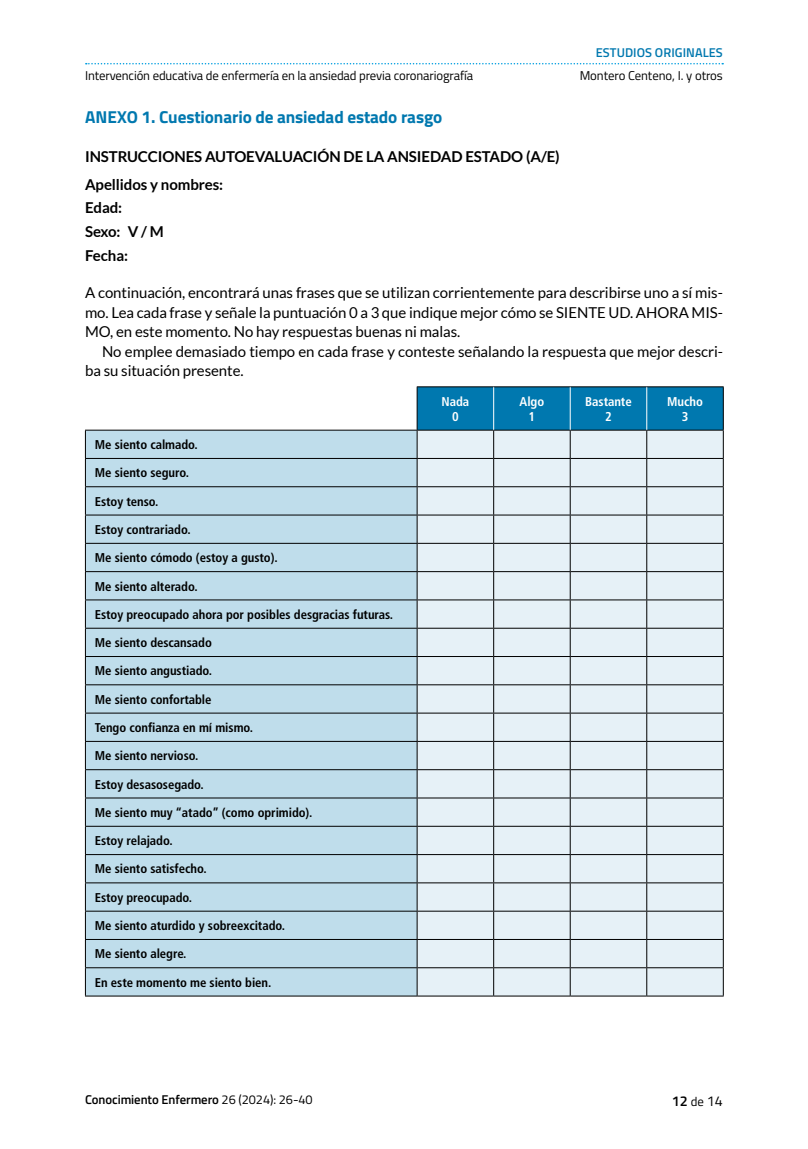
<style>
.page{position:relative;width:808px;height:1149px;background:#fff}
.page>*{position:absolute;margin:0;border:0;box-sizing:border-box;transform-origin:0 0}
.t1{font:700 17.25px "Titillium Web";letter-spacing:-.005em;color:#0078af}
.t2{font:15px/19.5px "Lato";letter-spacing:-.005em;color:#000;text-align:justify}
.t3{font:700 15px/23.7px "Lato";letter-spacing:-.005em;color:#000}
.t4{font:600 14.25px "Titillium Web";color:#000}
.t5{font:700 condensed 12.75px "Frutiger LT Std";letter-spacing:-.005em;color:#000}
.t6{font:12.75px "Titillium Web";letter-spacing:-.01em;color:#000}
.t7{font:600 12.75px "Titillium Web";letter-spacing:-.005em;color:#000}
.t8{font:700 condensed 12.75px/15px "Frutiger LT Std";letter-spacing:-.005em;color:#fff;text-align:center}
.t9{font:600 12.75px "Titillium Web";letter-spacing:.005em;color:#0078af}
.s1{font-weight:400}
.s2{font-weight:400;font-size:12.75px}
</style>
<div class="page">
<svg style="left:86px;top:63px;width:637px;height:1px"></svg>
<div style="left:86px;top:430px;width:331px;height:565px;background:#bfddeb"></div>
<hr style="left:417px;top:386px;width:77px;height:1px;background:#000">
<hr style="left:494px;top:386px;width:76px;height:1px;background:#000">
<hr style="left:570px;top:386px;width:77px;height:1px;background:#000">
<hr style="left:647px;top:386px;width:77px;height:1px;background:#000">
<hr style="left:85px;top:429px;width:332px;height:1px;background:#000">
<hr style="left:85px;top:458px;width:332px;height:1px;background:#000">
<hr style="left:85px;top:486px;width:332px;height:1px;background:#000">
<hr style="left:85px;top:514px;width:332px;height:1px;background:#000">
<hr style="left:85px;top:543px;width:332px;height:1px;background:#000">
<hr style="left:85px;top:571px;width:332px;height:1px;background:#000">
<hr style="left:85px;top:599px;width:332px;height:1px;background:#000">
<hr style="left:85px;top:627px;width:332px;height:1px;background:#000">
<hr style="left:85px;top:656px;width:332px;height:1px;background:#000">
<hr style="left:85px;top:684px;width:332px;height:1px;background:#000">
<hr style="left:85px;top:712px;width:332px;height:1px;background:#000">
<hr style="left:85px;top:740px;width:332px;height:1px;background:#000">
<hr style="left:85px;top:769px;width:332px;height:1px;background:#000">
<hr style="left:85px;top:797px;width:332px;height:1px;background:#000">
<hr style="left:85px;top:825px;width:332px;height:1px;background:#000">
<hr style="left:85px;top:853px;width:332px;height:1px;background:#000">
<hr style="left:85px;top:882px;width:332px;height:1px;background:#000">
<hr style="left:85px;top:910px;width:332px;height:1px;background:#000">
<hr style="left:85px;top:938px;width:332px;height:1px;background:#000">
<hr style="left:85px;top:967px;width:332px;height:1px;background:#000">
<svg style="left:85px;top:430px;width:1px;height:565px"></svg>
<svg style="left:417px;top:387px;width:307px;height:608px;background:#cbdde6"></svg>
<hr style="left:85px;top:995px;width:332px;height:1px;background:#000">
<hr style="left:417px;top:995px;width:77px;height:1px;background:#000">
<hr style="left:494px;top:995px;width:76px;height:1px;background:#000">
<hr style="left:570px;top:995px;width:77px;height:1px;background:#000">
<hr style="left:647px;top:995px;width:77px;height:1px;background:#000">
<hr style="left:493px;top:387px;width:1px;height:42px;background:#fff">
<hr style="left:570px;top:387px;width:1px;height:42px;background:#fff">
<hr style="left:646px;top:387px;width:1px;height:42px;background:#fff">
<p class="t9" style="left:596px;top:43px;width:129px">ESTUDIOS ORIGINALES</p>
<p class="t6" style="left:85px;top:66px;width:390px">Intervención educativa de enfermería en la ansiedad previa coronariografía</p>
<p class="t6" style="left:580px;top:66px;width:145px">Montero Centeno, I. y otros</p>
<h1 class="t1" style="left:85px;top:103px;width:359px">ANEXO 1. Cuestionario de ansiedad estado rasgo</h1>
<p class="t3" style="left:85px;top:142px;width:476px;line-height:28px">INSTRUCCIONES AUTOEVALUACIÓN DE LA ANSIEDAD ESTADO (A/E)<br>Apellidos y nombres:</p>
<p class="t3" style="left:85px;top:196px;width:80px">Edad:<br>Sexo: V / M<br>Fecha:</p>
<p class="t2" style="left:85px;top:283px;width:639px">A continuación, encontrará unas frases que se utilizan corrientemente para describirse uno a sí mis&shy;mo. Lea cada frase y señale la puntuación 0 a 3 que indique mejor cómo se SIENTE UD. AHORA MIS-MO, en este momento. No hay respuestas buenas ni malas.</p>
<p class="t2" style="left:85px;top:341px;width:639px;text-indent:17px">No emplee demasiado tiempo en cada frase y conteste señalando la respuesta que mejor descri&shy;ba su situación presente.</p>
<p class="t8" style="left:442px;top:394px;width:29px">Nada<br>0</p>
<p class="t8" style="left:520px;top:394px;width:26px">Algo<br>1</p>
<p class="t8" style="left:585px;top:394px;width:48px">Bastante<br>2</p>
<p class="t8" style="left:667px;top:394px;width:37px">Mucho<br>3</p>
<p class="t5" style="left:95px;top:437px;width:105px">Me siento calmado.</p>
<p class="t5" style="left:95px;top:465px;width:96px">Me siento seguro.</p>
<p class="t5" style="left:95px;top:493px;width:65px">Estoy tenso.</p>
<p class="t5" style="left:95px;top:522px;width:97px">Estoy contrariado.</p>
<p class="t5" style="left:95px;top:550px;width:184px">Me siento cómodo (estoy a gusto).</p>
<p class="t5" style="left:95px;top:578px;width:104px">Me siento alterado.</p>
<p class="t5" style="left:95px;top:606px;width:300px">Estoy preocupado ahora por posibles desgracias futuras.</p>
<p class="t5" style="left:95px;top:635px;width:119px">Me siento descansado</p>
<p class="t5" style="left:95px;top:663px;width:119px">Me siento angustiado.</p>
<p class="t5" style="left:95px;top:691px;width:118px">Me siento confortable</p>
<p class="t5" style="left:95px;top:719px;width:160px">Tengo confianza en mí mismo.</p>
<p class="t5" style="left:95px;top:748px;width:105px">Me siento nervioso.</p>
<p class="t5" style="left:95px;top:776px;width:111px">Estoy desasosegado.</p>
<p class="t5" style="left:95px;top:804px;width:219px">Me siento muy “atado” (como oprimido).</p>
<p class="t5" style="left:95px;top:832px;width:79px">Estoy relajado.</p>
<p class="t5" style="left:95px;top:861px;width:113px">Me siento satisfecho.</p>
<p class="t5" style="left:95px;top:889px;width:99px">Estoy preocupado.</p>
<p class="t5" style="left:95px;top:917px;width:192px">Me siento aturdido y sobreexcitado.</p>
<p class="t5" style="left:95px;top:946px;width:93px">Me siento alegre.</p>
<p class="t5" style="left:95px;top:974px;width:178px">En este momento me siento bien.</p>
<p class="t7" style="left:85px;top:1089px;width:229px">Conocimiento Enfermero <span class="s1">26 (2024): 26-40</span></p>
<p class="t4" style="left:672px;top:1089px;width:53px">12 <span class="s2">de</span> <span class="s1">14</span></p>
</div>
